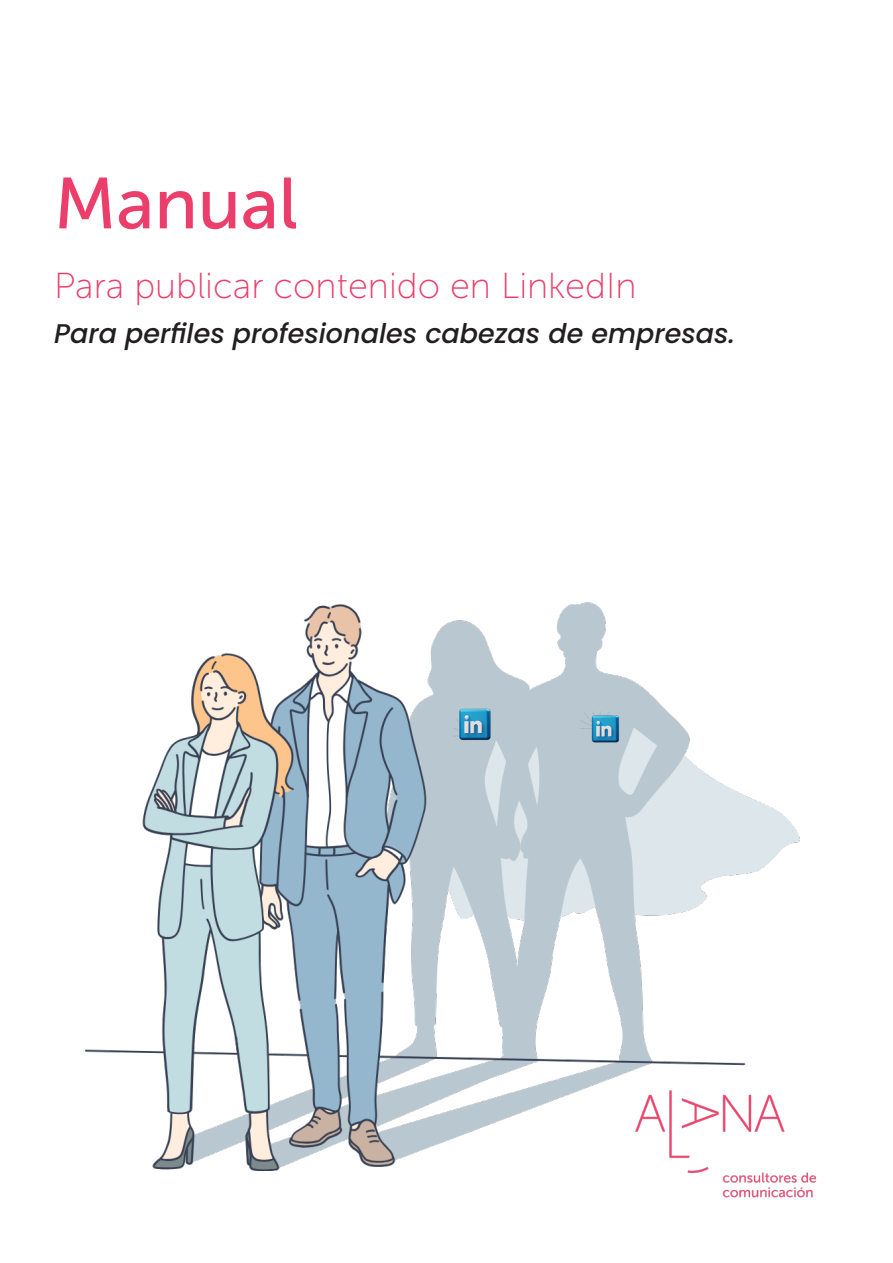
<style>
.page{position:relative;width:893px;height:1263px;background:#fff}
.page>*{position:absolute;margin:0;border:0;box-sizing:border-box;transform-origin:0 0}
.t1{font:72px "Museo Sans 500";color:#ec3e6b}
.t2{font:36px "Museo Sans 100";color:#ec3e6b}
.t3{font:italic 500 27px "Poppins";color:#231f20}
</style>
<div class="page">
<img style="left:86px;top:602px;width:714px;height:568px">
<img style="left:457px;top:706px;width:36px;height:37px">
<img style="left:590px;top:712px;width:31px;height:33px">
<img style="left:634px;top:1088px;width:182px;height:110px">
<p class="t1" style="left:54px;top:164px;width:245px">Manual</p>
<p class="t2" style="left:54px;top:266px;width:584px">Para publicar contenido en LinkedIn</p>
<p class="t3" style="left:54px;top:318px;width:683px">Para perfiles profesionales cabezas de empresas.</p>
</div>
